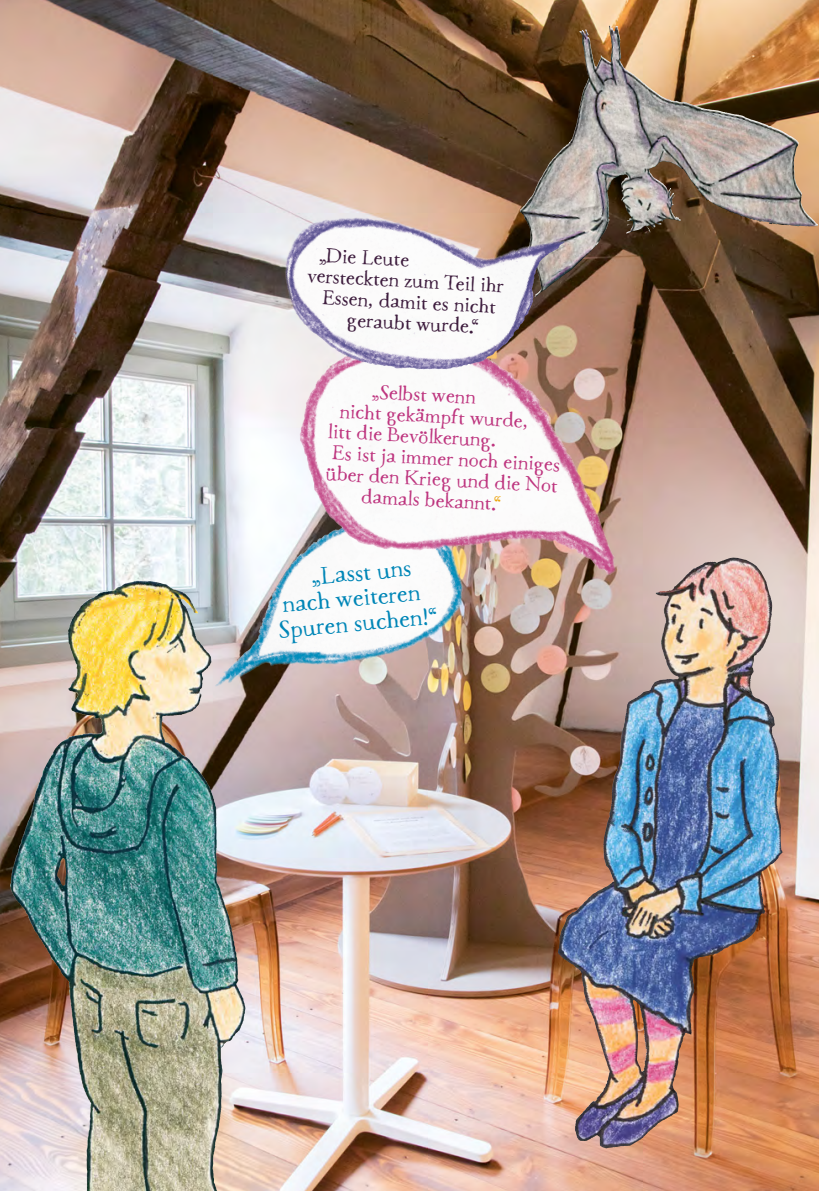
<style>
.page{position:relative;width:819px;height:1191px;background:#fff}
.page>*{position:absolute;margin:0;border:0;box-sizing:border-box;transform-origin:0 0}
.t1{font:25.2px/25.2px "Macarons";color:#0086b7}
.t2{font:21px "Macarons";color:#be357f}
.t3{font:21px "Macarons";color:#3d1c3d}
.s1{color:#eba40f}
</style>
<div class="page">
<img style="left:0;top:0;width:819px;height:1191px">
<img style="left:280px;top:512px;width:98px;height:68px">
<img style="left:299px;top:336px;width:129px;height:119px">
<img style="left:690px;top:557px;width:42px;height:14px">
<img style="left:602px;top:26px;width:10px;height:36px">
<img style="left:311px;top:216px;width:44px;height:6px">
<img style="left:68px;top:581px;width:68px;height:109px">
<p class="t3" style="left:320px;top:242px;width:92px;rotate:3deg">„Die Leute</p>
<p class="t3" style="left:308px;top:263px;width:198px;rotate:3deg">versteckten zum Teil ihr</p>
<p class="t3" style="left:323px;top:284px;width:175px;rotate:3deg">Essen, damit es nicht</p>
<p class="t3" style="left:347px;top:307px;width:133px;rotate:3deg">geraubt wurde.“</p>
<p class="t2" style="left:372px;top:379px;width:105px;rotate:3deg">„Selbst wenn</p>
<p class="t2" style="left:340px;top:398px;width:190px;rotate:3deg">nicht gekämpft wurde,</p>
<p class="t2" style="left:329px;top:419px;width:169px;rotate:3deg">litt die Bevölkerung.</p>
<p class="t2" style="left:333px;top:440px;width:230px;rotate:3deg">Es ist ja immer noch einiges</p>
<p class="t2" style="left:326px;top:461px;width:233px;rotate:3deg">über den Krieg und die Not</p>
<p class="t2" style="left:362px;top:483px;width:141px;rotate:3deg">damals bekannt.<span class="s1">“</span></p>
<p class="t1" style="left:273px;top:567px;width:161px;text-indent:37px;rotate:-5deg">„Lasst uns nach weiteren<br>Spuren suchen!“</p>
</div>
